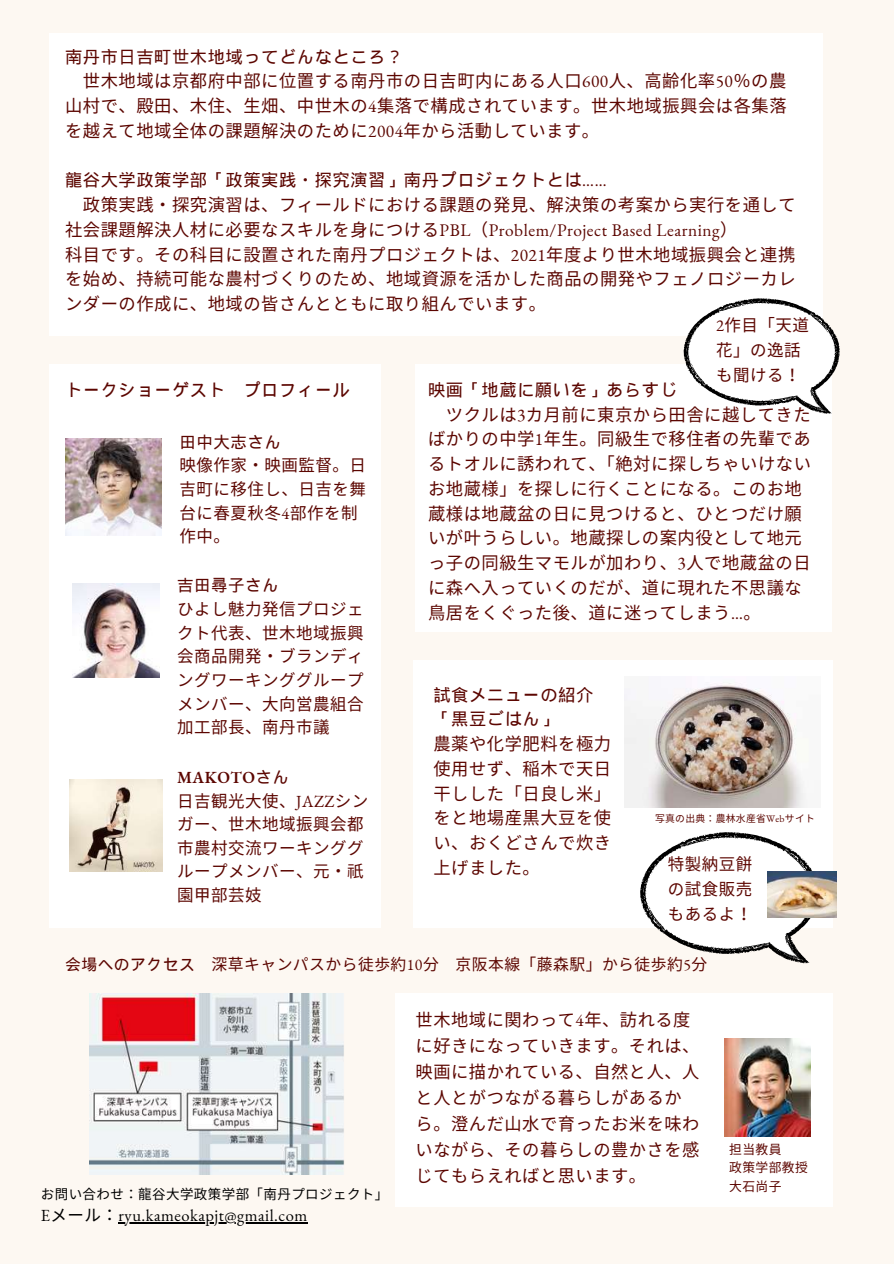
<style>
.page{position:relative;width:894px;height:1264px;background:#fff}
.page>*{position:absolute;margin:0;border:0;box-sizing:border-box;transform-origin:0 0}
.t1{font:17.25px/24.8px "Noto Sans CJ Ksc";letter-spacing:.03em;color:#5c0601}
.t2{font:17.25px/24.8px "Wen Quan Yi Micro Hei";letter-spacing:.03em;color:#5c0601}
.t3{font:17.25px "EB Garamond";letter-spacing:.03em;color:#5c0601}
.t4{font:16.5px/23.7px "Noto Sans CJ Ksc";letter-spacing:.03em;color:#5c0601}
.t5{font:16.5px "EB Garamond";letter-spacing:.03em;color:#000}
.t6{font:16.5px "Wen Quan Yi Micro Hei";letter-spacing:.03em;color:#5c0601}
.t7{font:600 16.5px "EB Garamond";letter-spacing:.03em;color:#5c0601}
.t8{font:15.75px "Noto Sans CJ Ksc";letter-spacing:.03em;color:#5c0601}
.t9{font:13.5px "Noto Sans CJ Ksc";letter-spacing:.03em;color:#000}
.t10{font:12.75px/18.1px "Noto Sans CJ Ksc";letter-spacing:.03em;color:#5c0601}
.t11{font:9.75px "Noto Sans CJ Ksc";letter-spacing:.03em;color:#5c0601}
.s1{font-family:"EB Garamond"}
.s2{font-family:"Noto Sans CJ Ksc"}
.s3{font-family:"Wen Quan Yi Micro Hei";font-weight:400}
.s4{font-family:"Wen Quan Yi Micro Hei"}
</style>
<div class="page">
<div style="left:0;top:0;width:893px;height:1263px;background:#fdf8f2"></div>
<div style="left:49px;top:33px;width:773px;height:303px;background:#fff"></div>
<img style="left:89px;top:993px;width:255px;height:181px">
<div style="left:49px;top:364px;width:331px;height:563px;background:#fff"></div>
<div style="left:412px;top:660px;width:420px;height:267px;background:#fff"></div>
<div style="left:415px;top:364px;width:417px;height:268px;background:#fff"></div>
<div style="left:395px;top:993px;width:437px;height:213px;background:#fff"></div>
<img style="left:724px;top:1038px;width:86px;height:98px">
<img style="left:65px;top:439px;width:97px;height:96px">
<img style="left:70px;top:779px;width:92px;height:92px">
<img style="left:72px;top:584px;width:88px;height:93px">
<img style="left:624px;top:682px;width:182px;height:125px">
<svg style="left:639px;top:832px;width:179px;height:131px"></svg>
<img style="left:767px;top:871px;width:68px;height:46px">
<svg style="left:683px;top:298px;width:156px;height:116px"></svg>
<hr style="left:119px;top:1222px;width:189px;height:1px;background:#000">
<p class="t2" style="left:65px;top:44px;width:339px">南丹市日吉町世木地域ってどんなところ？</p>
<p class="t1" style="left:65px;top:68px;width:722px;text-align:justify;text-indent:18px">世木地域は京都府中部に位置する南丹市の日吉町内にある人口 <span class="s1">600</span>人、高齢化率<span class="s1">50</span>％の農山村で、殿田、木住、生畑、中世木の<span class="s1">4</span>集落で構成されています。世木地域振興会は各集落を越えて地域全体の課題解決のために<span class="s1">2004</span>年から活動しています。</p>
<p class="t2" style="left:65px;top:168px;width:542px">龍谷大学政策学部「政策実践・探究演習」南丹プロジェクトとは<span class="s1">……</span></p>
<p class="t1" style="left:83px;top:191px;width:714px">政策実践・探究演習は、フィールドにおける課題の発見、解決策の考案から実行を通して</p>
<p class="t3" style="left:65px;top:218px;width:673px"><span class="s2">社会課題解決人材に必要なスキルを身につける</span>PBL<span class="s2">（</span>Problem/Project Based Learning<span class="s2">）</span></p>
<p class="t1" style="left:65px;top:241px;width:731px;text-align:justify">科目です。その科目に設置された南丹プロジェクトは、<span class="s1">2021</span>年度より世木地域振興会と連携を始め、持続可能な農村づくりのため、地域資源を活かした商品の開発やフェノロジーカレンダーの作成に、地域の皆さんとともに取り組んでいます。</p>
<p class="t2" style="left:65px;top:377px;width:286px">トークショーゲスト プロフィール</p>
<p class="t6" style="left:180px;top:432px;width:103px">田中大志さん</p>
<p class="t4" style="left:180px;top:452px;width:186px">映像作家・映画監督。日吉町に移住し、日吉を舞台に春夏秋冬<span class="s1">4</span>部作を制作中。</p>
<p class="t6" style="left:177px;top:576px;width:103px">吉田尋子さん</p>
<p class="t4" style="left:177px;top:596px;width:188px;text-align:justify">ひよし魅力発信プロジェクト代表、世木地域振興会商品開発・ブランディングワーキンググループメンバー、大向営農組合加工部長、南丹市議</p>
<p class="t7" style="left:177px;top:766px;width:113px">MAKOTO<span class="s3">さん</span></p>
<p class="t4" style="left:177px;top:787px;width:193px">日吉観光大使、<span class="s1">JAZZ</span>シンガー、世木地域振興会都市農村交流ワーキンググループメンバー、元・祇園甲部芸妓</p>
<p class="t4" style="left:716px;top:312px;width:93px;line-height:24.8px"><span class="s1">2</span>作目「天道花」の逸話も聞ける！</p>
<p class="t2" style="left:428px;top:377px;width:250px">映画「地蔵に願いを」あらすじ</p>
<p class="t1" style="left:428px;top:401px;width:384px;text-indent:18px">ツクルは<span class="s1">3</span>カ月前に東京から田舎に越してきたばかりの中学<span class="s1">1</span>年生。同級生で移住者の先輩であるトオルに誘われて、「絶対に探しちゃいけないお地蔵様」を探しに行くことになる。このお地蔵様は地蔵盆の日に見つけると、ひとつだけ願いが叶うらしい。地蔵探しの案内役として地元っ子の同級生マモルが加わり、<span class="s1">3</span>人で地蔵盆の日に森へ入っていくのだが、道に現れた不思議な鳥居をくぐった後、道に迷ってしまう<span class="s1">…</span>。</p>
<p class="t2" style="left:433px;top:682px;width:161px">試食メニューの紹介「黒豆ごはん」</p>
<p class="t1" style="left:433px;top:730px;width:179px">農薬や化学肥料を極力使用せず、稲木で天日干しした「日良し米」をと地場産黒大豆を使い、おくどさんで炊き上げました。</p>
<p class="t11" style="left:655px;top:811px;width:161px">写真の出典： 農林水産省<span class="s1">Web</span>サイト</p>
<p class="t4" style="left:667px;top:851px;width:86px;line-height:24.8px;text-align:justify">特製納豆餅の試食販売もあるよ！</p>
<p class="t8" style="left:65px;top:951px;width:642px"><span class="s4">会場へのアクセス</span> 深草キャンパスから徒歩約<span class="s1">10</span>分 京阪本線「藤森駅」から徒歩約<span class="s1">5</span>分</p>
<p class="t9" style="left:41px;top:1183px;width:349px">お問い合わせ： 龍谷大学政策学部「南丹プロジェクト」</p>
<p class="t5" style="left:41px;top:1204px;width:268px">E<span class="s2">メール：</span> ryu.kameokapjt@gmail.com</p>
<p class="t1" style="left:415px;top:1006px;width:285px;line-height:25.8px">世木地域に関わって<span class="s1">4</span>年、訪れる度に好きになっていきます。それは、映画に描かれている、自然と人、人と人とがつながる暮らしがあるから。澄んだ山水で育ったお米を味わいながら、その暮らしの豊かさを感じてもらえればと思います。</p>
<p class="t10" style="left:729px;top:1139px;width:80px">担当教員<br>政策学部教授大石尚子</p>
</div>
